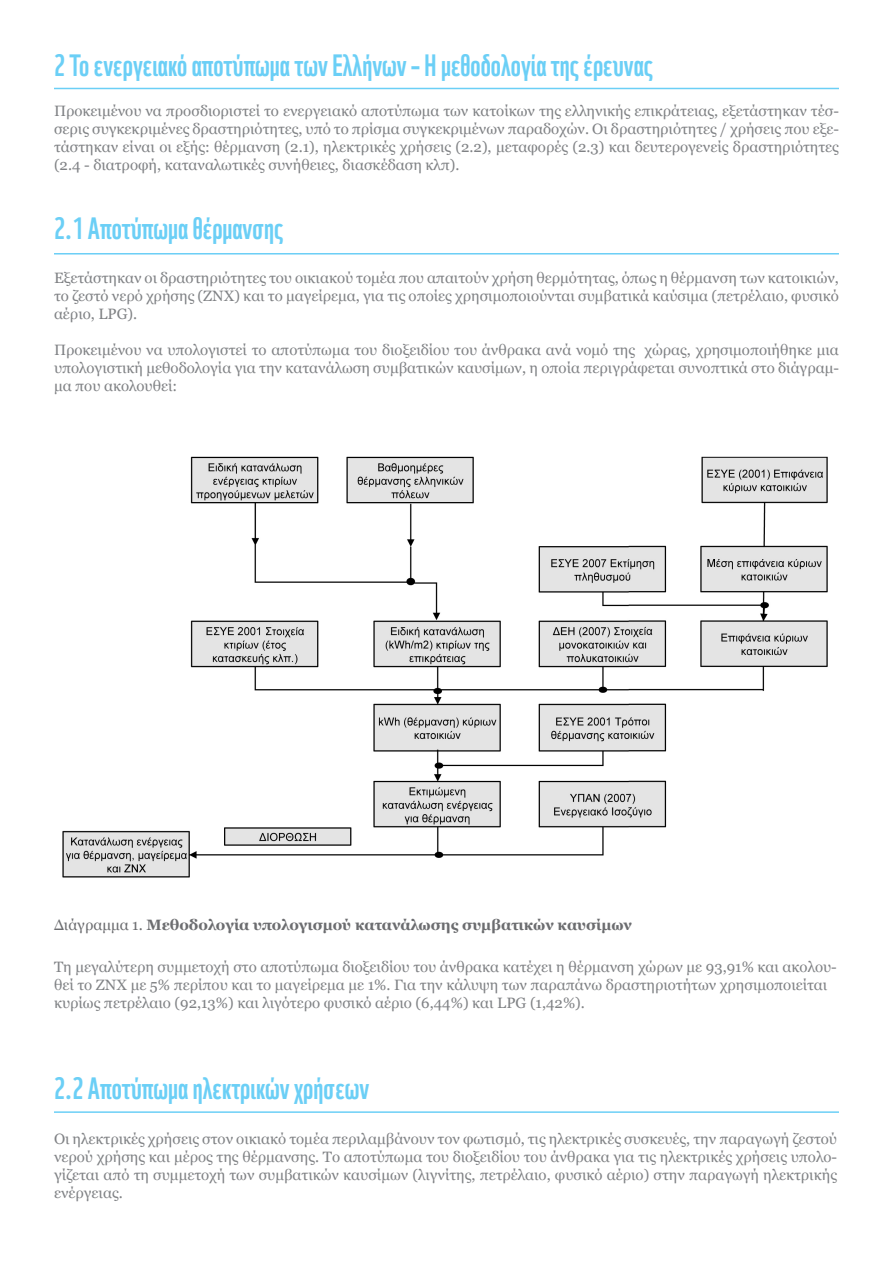
<style>
.page{position:relative;width:893px;height:1263px;background:#fff}
.page>*{position:absolute;margin:0;border:0;box-sizing:border-box;transform-origin:0 0}
.t1{font:30px "WWF";color:#6bcff6}
.t2{font:15px/18px "Georgia";color:#808285;text-align:justify}
.t3{font:700 15px "Georgia";color:#6c6d70}
.s1{font-weight:400}
</style>
<div class="page">
<hr style="left:54px;top:88px;width:785px;height:1px;background:#6bcff6">
<hr style="left:54px;top:253px;width:785px;height:1px;background:#6bcff6">
<img style="left:62px;top:456px;width:766px;height:422px">
<hr style="left:54px;top:1111px;width:785px;height:2px;background:#6bcff6">
<p class="t1" style="left:54px;top:41px;width:600px">2 Το ενεργειακό αποτύπωμα των Ελλήνων – Η μεθοδολογία της έρευνας</p>
<p class="t2" style="left:54px;top:101px;width:786px">Προκειμένου να προσδιοριστεί το ενεργειακό αποτύπωμα των κατοίκων της ελληνικής επικράτειας, εξετάστηκαν τέσ&shy;σερις συγκεκριμένες δραστηριότητες, υπό το πρίσμα συγκεκριμένων παραδοχών. Οι δραστηριότητες / χρήσεις που εξε&shy;τάστηκαν είναι οι εξής: θέρμανση (2.1), ηλεκτρικές χρήσεις (2.2), μεταφορές (2.3) και δευτερογενείς δραστηριότητες (2.4 - διατροφή, καταναλωτικές συνήθειες, διασκέδαση κλπ).</p>
<p class="t1" style="left:54px;top:205px;width:231px">2.1 Αποτύπωμα θέρμανσης</p>
<p class="t2" style="left:54px;top:269px;width:786px">Εξετάστηκαν οι δραστηριότητες του οικιακού τομέα που απαιτούν χρήση θερμότητας, όπως η θέρμανση των κατοικιών, το ζεστό νερό χρήσης (ΖΝΧ) και το μαγείρεμα, για τις οποίες χρησιμοποιούνται συμβατικά καύσιμα (πετρέλαιο, φυσικό αέριο, LPG).</p>
<p class="t2" style="left:54px;top:341px;width:786px">Προκειμένου να υπολογιστεί το αποτύπωμα του διοξειδίου του άνθρακα ανά νομό της χώρας, χρησιμοποιήθηκε μια υπολογιστική μεθοδολογία για την κατανάλωση συμβατικών καυσίμων, η οποία περιγράφεται συνοπτικά στο διάγραμ&shy;μα που ακολουθεί:</p>
<p class="t3" style="left:54px;top:916px;width:579px"><span class="s1">Διάγραμμα 1.</span> Μεθοδολογία υπολογισμού κατανάλωσης συμβατικών καυσίμων</p>
<p class="t2" style="left:54px;top:958px;width:784px;text-align:left">Τη μεγαλύτερη συμμετοχή στο αποτύπωμα διοξειδίου του άνθρακα κατέχει η θέρμανση χώρων με 93,91% και ακολου&shy;θεί το ΖΝΧ με 5% περίπου και το μαγείρεμα με 1%. Για την κάλυψη των παραπάνω δραστηριοτήτων χρησιμοποιείται κυρίως πετρέλαιο (92,13%) και λιγότερο φυσικό αέριο (6,44%) και LPG (1,42%).</p>
<p class="t1" style="left:54px;top:1065px;width:317px">2.2 Αποτύπωμα ηλεκτρικών χρήσεων</p>
<p class="t2" style="left:54px;top:1130px;width:784px">Οι ηλεκτρικές χρήσεις στον οικιακό τομέα περιλαμβάνουν τον φωτισμό, τις ηλεκτρικές συσκευές, την παραγωγή ζεστού νερού χρήσης και μέρος της θέρμανσης. Το αποτύπωμα του διοξειδίου του άνθρακα για τις ηλεκτρικές χρήσεις υπολο&shy;γίζεται από τη συμμετοχή των συμβατικών καυσίμων (λιγνίτης, πετρέλαιο, φυσικό αέριο) στην παραγωγή ηλεκτρικής ενέργειας.</p>
</div>
